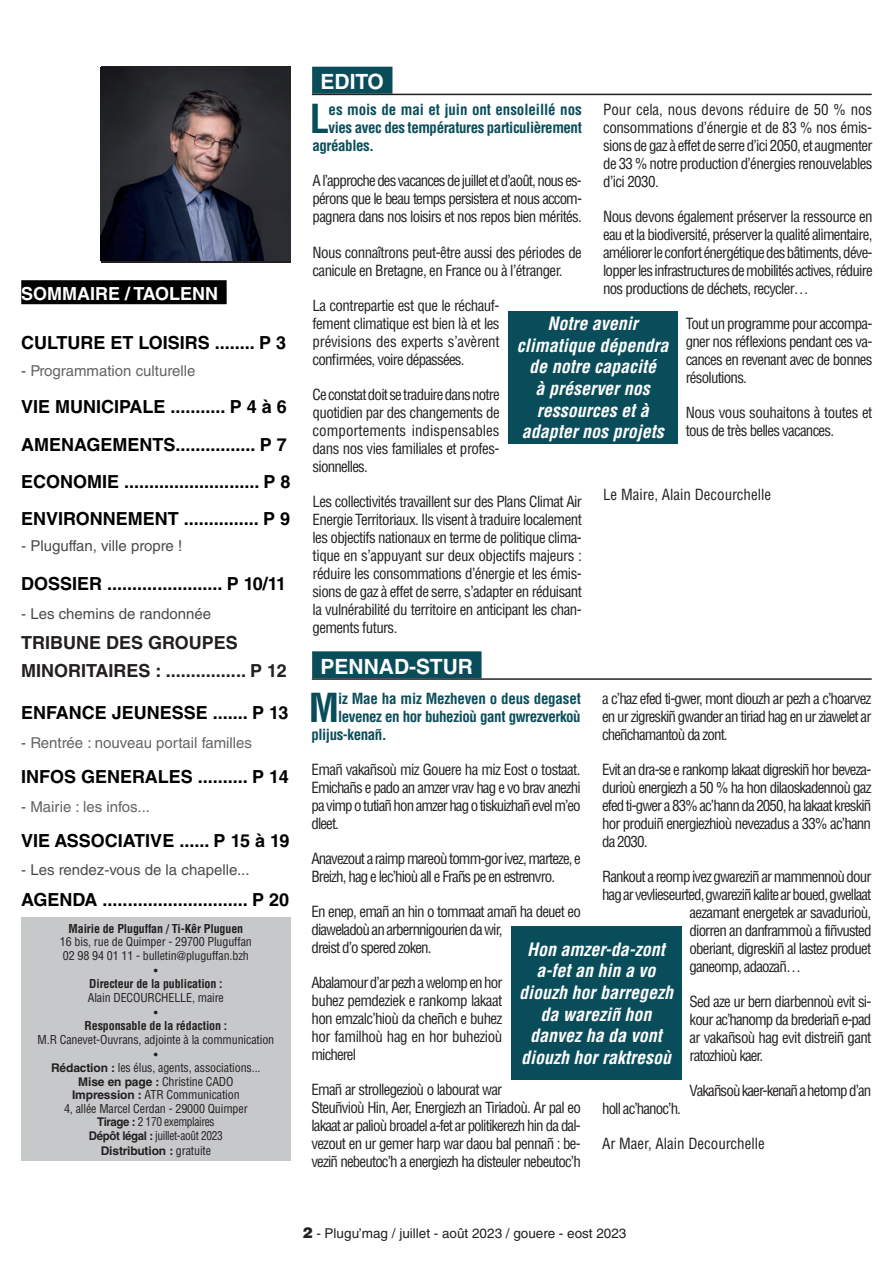
<style>
.page{position:relative;width:893px;height:1263px;background:#fff}
.page>*{position:absolute;margin:0;border:0;box-sizing:border-box;transform-origin:0 0}
.t1{font:700 condensed 39px "Helvetica LT Std";color:#0a4d5a}
.t2{font:700 21px "Helvetica LT Std";color:#fff}
.t3{font:700 18px/37px "Helvetica LT Std";color:#000}
.t4{font:italic 700 condensed 18px/21.6px "Helvetica LT Std";color:#fff;text-align:center}
.t5{font:700 18px/28.5px "Helvetica LT Std";color:#231f20}
.t6{font:700 18px "Helvetica LT Std";color:#fff}
.t7{font:condensed 15px/18px "Helvetica LT Std";letter-spacing:-.05em;color:#231f20;text-align:justify}
.t8{font:700 condensed 15px "Helvetica LT Std";letter-spacing:-.03em;color:#0a4d5a}
.t9{font:15px "Helvetica LT Std";color:#626466}
.t10{font:condensed 15px/18px "Helvetica LT Std";letter-spacing:-.03em;color:#231f20}
.t11{font:condensed 15px "Helvetica LT Std";color:#231f20}
.t12{font:15px "Helvetica LT Std";color:#494a4b}
.t13{font:700 condensed 15px "Helvetica LT Std";letter-spacing:-.005em;color:#0a4d5a}
.t14{font:15px "Helvetica LT Std";color:#4b4c4d}
.t15{font:13.5px "Helvetica LT Std";color:#231f20}
.t16{font:condensed 12px/13.5px "Helvetica LT Std";letter-spacing:-.01em;color:#231f20;text-align:center}
.t17{font:700 condensed 12px "Helvetica LT Std";letter-spacing:-.01em;color:#231f20}
.t18{font:700 12px "Helvetica LT Std";letter-spacing:-.01em;color:#231f20}
.s1{color:#4b4c4d}
.s2{font-weight:700;font-stretch:normal}
.s3{font-weight:400;font-stretch:condensed}
.s4{font-weight:900;font-size:15px}
</style>
<div class="page">
<div style="left:21px;top:917px;width:270px;height:244px;background:#c7c8ca"></div>
<div style="left:21px;top:280px;width:206px;height:24px;background:#000"></div>
<svg style="left:101px;top:66px;width:190px;height:196px"></svg>
<img style="left:101px;top:68px;width:190px;height:192px">
<div style="left:312px;top:67px;width:80px;height:27px;background:#0a4d5a"></div>
<hr style="left:312px;top:94px;width:560px;height:1px;background:#231f20">
<div style="left:312px;top:651px;width:170px;height:27px;background:#0a4d5a"></div>
<hr style="left:312px;top:678px;width:560px;height:2px;background:#231f20">
<div style="left:508px;top:311px;width:169px;height:133px;background:#0a4d5a"></div>
<div style="left:511px;top:926px;width:170px;height:154px;background:#0a4d5a"></div>
<p class="t6" style="left:21px;top:283px;width:198px">SOMMAIRE / TAOLENN</p>
<p class="t3" style="left:21px;top:324px;width:266px">CULTURE ET LOISIRS ........ P 3</p>
<p class="t9" style="left:21px;top:362px;width:176px"><span class="s1">-</span> Programmation culturelle</p>
<p class="t3" style="left:21px;top:388px;width:271px">VIE MUNICIPALE ........... P 4 à 6<br>AMENAGEMENTS................ P 7<br>ECONOMIE ........................... P 8<br>ENVIRONNEMENT ............... P 9</p>
<p class="t12" style="left:21px;top:537px;width:162px"><span class="s1">-</span> Pluguffan, ville propre !</p>
<p class="t3" style="left:21px;top:565px;width:266px">DOSSIER ....................... P 10/11</p>
<p class="t12" style="left:21px;top:604px;width:191px"><span class="s1">-</span> Les chemins de randonnée</p>
<p class="t5" style="left:21px;top:628px;width:267px">TRIBUNE DES GROUPES<br>MINORITAIRES : ................ P 12</p>
<p class="t3" style="left:21px;top:694px;width:269px">ENFANCE JEUNESSE ....... P 13</p>
<p class="t9" style="left:21px;top:734px;width:232px"><span class="s1">-</span> Rentrée : nouveau portail familles</p>
<p class="t3" style="left:21px;top:758px;width:269px">INFOS GENERALES .......... P 14</p>
<p class="t9" style="left:21px;top:798px;width:130px"><span class="s1">-</span> Mairie : les infos...</p>
<p class="t3" style="left:21px;top:822px;width:270px">VIE ASSOCIATIVE ...... P 15 à 19</p>
<p class="t14" style="left:21px;top:861px;width:230px">- Les rendez-vous de la chapelle...</p>
<p class="t3" style="left:21px;top:880px;width:269px">AGENDA ............................. P 20</p>
<p class="t17" style="left:69px;top:920px;width:176px">Mairie de Pluguffan / Ti-Kêr Pluguen</p>
<p class="t16" style="left:60px;top:935px;width:193px;text-align:left">16 bis, rue de Quimper - 29700 Pluguffan<br>02 98 94 01 11 - bulletin@pluguffan.bzh</p>
<p class="t16" style="left:154px;top:963px;width:5px">•</p>
<p class="t17" style="left:89px;top:976px;width:135px">Directeur de la publication :</p>
<p class="t16" style="left:88px;top:989px;width:138px;line-height:15px">Alain DECOURCHELLE, maire •</p>
<p class="t17" style="left:85px;top:1018px;width:144px">Responsable de la rédaction :</p>
<p class="t16" style="left:38px;top:1031px;width:238px;line-height:15px">M.R Canevet-Ouvrans, adjointe à la communication •</p>
<p class="t16" style="left:51px;top:1061px;width:211px"><span class="s2">Rédaction :</span> les élus, agents, associations...<br><span class="s2">Mise en page :</span> Christine CADO <span class="s2">Impression :</span> ATR Communication<br>4, allée Marcel Cerdan - 29000 Quimper <span class="s2">Tirage :</span> 2 170 exemplaires<br><span class="s2">Dépôt légal :</span> juillet-août 2023</p>
<p class="t18" style="left:101px;top:1143px;width:112px">Distribution : <span class="s3">gratuite</span></p>
<h2 class="t2" style="left:321px;top:69px;width:65px">EDITO</h2>
<h1 class="t1" style="left:310px;top:95px;width:21px">L</h1>
<p class="t13" style="left:329px;top:100px;width:255px">es mois de mai et juin ont ensoleillé nos</p>
<p class="t7" style="left:603px;top:101px;width:271px">Pour cela, nous devons réduire de 50 % nos consommations d’énergie et de 83 % nos émis&shy;sions de gaz à effet de serre d’ici 2050, et augmenter de 33 % notre production d’énergies renouvelables d’ici 2030.</p>
<p class="t7" style="left:603px;top:208px;width:271px">Nous devons également préserver la ressource en eau et la biodiversité, préserver la qualité alimentaire, améliorer le confort énergétique des bâtiments, déve&shy;lopper les infrastructures de mobilités actives, réduire nos productions de déchets, recycler…</p>
<p class="t7" style="left:686px;top:315px;width:188px">Tout un programme pour accompa&shy;gner nos réflexions pendant ces va&shy;cances en revenant avec de bonnes résolutions.</p>
<p class="t10" style="left:686px;top:404px;width:188px">Nous vous souhaitons à toutes et tous de très belles vacances.</p>
<p class="t8" style="left:329px;top:118px;width:255px">vies avec des températures particulièrement</p>
<p class="t8" style="left:313px;top:136px;width:63px">agréables.</p>
<p class="t7" style="left:313px;top:172px;width:271px">A l’approche des vacances de juillet et d’août, nous es&shy;pérons que le beau temps persistera et nous accom&shy;pagnera dans nos loisirs et nos repos bien mérités.</p>
<p class="t7" style="left:313px;top:244px;width:271px">Nous connaîtrons peut-être aussi des périodes de canicule en Bretagne, en France ou à l’étranger.</p>
<p class="t7" style="left:313px;top:297px;width:189px">La contrepartie est que le réchauf&shy;fement climatique est bien là et les prévisions des experts s’avèrent confirmées, voire dépassées.</p>
<p class="t7" style="left:313px;top:386px;width:189px">Ce constat doit se traduire dans notre quotidien par des changements de comportements indispensables dans nos vies familiales et profes&shy;sionnelles.</p>
<p class="t7" style="left:313px;top:493px;width:271px">Les collectivités travaillent sur des Plans Climat Air Energie Territoriaux. Ils visent à traduire localement les objectifs nationaux en terme de politique clima&shy;tique en s’appuyant sur deux objectifs majeurs : réduire les consommations d’énergie et les émis&shy;sions de gaz à effet de serre, s’adapter en réduisant la vulnérabilité du territoire en anticipant les chan&shy;gements futurs.</p>
<p class="t4" style="left:517px;top:313px;width:153px">Notre avenir climatique dépendra de notre capacité<br>à préserver nos ressources et à adapter nos projets</p>
<p class="t11" style="left:603px;top:485px;width:169px">Le Maire, Alain Decourchelle</p>
<h2 class="t2" style="left:321px;top:654px;width:154px">PENNAD-STUR</h2>
<p class="t7" style="left:602px;top:689px;width:271px">a c’haz efed ti-gwer, mont diouzh ar pezh a c’hoarvez en ur zigreskiñ gwander an tiriad hag en ur ziawelet ar cheñchamantoù da zont.</p>
<p class="t7" style="left:602px;top:760px;width:271px">Evit an dra-se e rankomp lakaat digreskiñ hor beveza&shy;durioù energiezh a 50 % ha hon dilaoskadennoù gaz efed ti-gwer a 83% ac’hann da 2050, ha lakaat kreskiñ hor produiñ energiezhioù nevezadus a 33% ac’hann da 2030.</p>
<p class="t7" style="left:602px;top:867px;width:271px">Rankout a reomp ivez gwareziñ ar mammennoù dour</p>
<p class="t7" style="left:602px;top:885px;width:271px">hag ar vevlieseurted, gwareziñ kalite ar boued, gwellaat</p>
<p class="t7" style="left:690px;top:903px;width:183px">aezamant energetek ar savadurioù,</p>
<p class="t7" style="left:690px;top:921px;width:183px">diorren an danframmoù a fiñvusted</p>
<p class="t7" style="left:690px;top:939px;width:183px">oberiant, digreskiñ al lastez produet</p>
<p class="t7" style="left:690px;top:957px;width:113px">ganeomp, adaozañ…</p>
<p class="t7" style="left:690px;top:992px;width:183px">Sed aze ur bern diarbennoù evit si&shy;kour ac’hanomp da brederiañ e-pad ar vakañsoù hag evit distreiñ gant ratozhioù kaer.</p>
<p class="t7" style="left:690px;top:1081px;width:183px">Vakañsoù kaer-kenañ a hetomp d’an</p>
<p class="t7" style="left:602px;top:1099px;width:80px">holl ac’hanoc’h.</p>
<p class="t11" style="left:602px;top:1134px;width:164px">Ar Maer, Alain Decourchelle</p>
<h1 class="t1" style="left:309px;top:683px;width:32px">M</h1>
<p class="t8" style="left:338px;top:689px;width:244px">iz Mae ha miz Mezheven o deus degaset</p>
<p class="t8" style="left:338px;top:707px;width:244px">levenez en hor buhezioù gant gwrezverkoù</p>
<p class="t8" style="left:311px;top:725px;width:77px">plijus-kenañ.</p>
<p class="t7" style="left:311px;top:760px;width:271px">Emañ vakañsoù miz Gouere ha miz Eost o tostaat.<br>Emichañs e pado an amzer vrav hag e vo brav anezhi pa vimp o tutiañ hon amzer hag o tiskuizhañ evel m’eo dleet.</p>
<p class="t7" style="left:311px;top:849px;width:271px">Anavezout a raimp mareoù tomm-gor ivez, marteze, e<br>Breizh, hag e lec’hioù all e Frañs pe en estrenvro.</p>
<p class="t7" style="left:311px;top:902px;width:271px;text-align:left">En enep, emañ an hin o tommaat amañ ha deuet eo diaweladoù an arbernnigourien da wir,<br>dreist d’o spered zoken.</p>
<p class="t7" style="left:311px;top:973px;width:192px">Abalamour d’ar pezh a welomp en hor buhez pemdeziek e rankomp lakaat hon emzalc’hioù da cheñch e buhez hor familhoù hag en hor buhezioù micherel</p>
<p class="t7" style="left:311px;top:1080px;width:271px;text-align:left">Emañ ar strollegezioù o labourat war<br>Steuñvioù Hin, Aer, Energiezh an Tiriadoù. Ar pal eo lakaat ar palioù broadel a-fet ar politikerezh hin da dal&shy;vezout en ur gemer harp war daou bal pennañ : be&shy;veziñ nebeutoc’h a energiezh ha disteuler nebeutoc’h</p>
<p class="t4" style="left:519px;top:938px;width:155px">Hon amzer-da-zont a-fet an hin a vo diouzh hor barregezh da wareziñ hon danvez ha da vont diouzh hor raktresoù</p>
<p class="t15" style="left:303px;top:1225px;width:325px"><span class="s4">2</span> - Plugu’mag / juillet - août 2023 / gouere - eost 2023</p>
</div>
